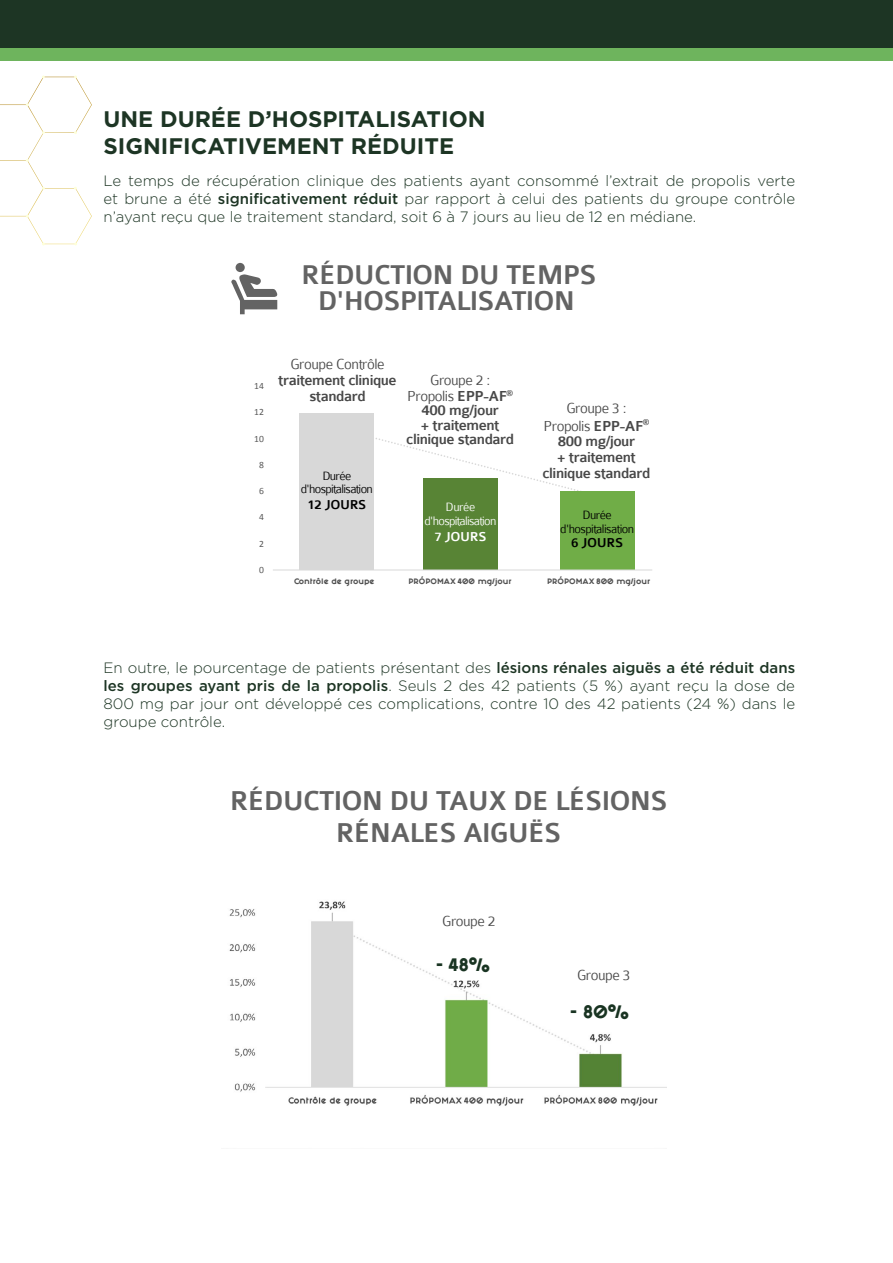
<style>
.page{position:relative;width:893px;height:1263px;background:#fff}
.page>*{position:absolute;margin:0;border:0;box-sizing:border-box;transform-origin:0 0}
.t1{font:500 29.4px/31.5px "Colaborate";letter-spacing:-.03em;color:#636363;text-align:center}
.t2{font:500 29.25px/26.1px "Colaborate";letter-spacing:-.03em;color:#636363;text-align:center}
.t3{font:700 22.5px/27px "Gotham";color:#1d3524}
.t4{font:500 15.6px/15.6px "Colaborate";letter-spacing:-.03em;color:#484848;text-align:center}
.t5{font:300 15.6px/17.4px "Colaborate";letter-spacing:-.03em;color:#484848;text-align:center}
.t6{font:800 15.3px "Fashion Fetish";color:#193422}
.t7{font:300 15px/18px "Gotham";color:#1d3524;text-align:justify}
.t8{font:500 13.95px "Colaborate";letter-spacing:-.03em;color:#000}
.t9{font:500 13.95px "Colaborate";letter-spacing:-.03em;color:#fff}
.t10{font:300 13.05px/14px "Colaborate";letter-spacing:-.045em;color:#000;text-align:center}
.t11{font:300 13.05px/14px "Colaborate";letter-spacing:-.05em;color:#fff;text-align:center}
.t12{font:9.6px "Calibri";color:#595959}
.t13{font:800 9.45px "Fashion Fetish";color:#525252}
.t14{font:800 6.6px "Fashion Fetish";color:#525252}
.s1{font-weight:500}
</style>
<div class="page">
<div style="left:0;top:0;width:893px;height:60px;background:#6eb45d"></div>
<div style="left:0;top:0;width:893px;height:47px;background:#1d3524"></div>
<svg style="left:375px;top:438px;width:206px;height:53px"></svg>
<div style="left:560px;top:491px;width:75px;height:79px;background:#70ad47"></div>
<div style="left:299px;top:413px;width:75px;height:157px;background:#d8d8d8"></div>
<div style="left:423px;top:478px;width:75px;height:92px;background:#588435"></div>
<hr style="left:273px;top:570px;width:379px;height:1px;background:#d9d9d9">
<div style="left:236px;top:263px;width:9px;height:9px;background:#636363;border-radius:50%"></div>
<svg style="left:231px;top:274px;width:46px;height:40px"></svg>
<img style="left:229px;top:901px;width:438px;height:205px">
<svg style="left:0;top:75px;width:92px;height:170px"></svg>
<h3 class="t3" style="left:103px;top:105px;width:384px">UNE DURÉE D’HOSPITALISATION<br>SIGNIFICATIVEMENT RÉDUITE</h3>
<p class="t7" style="left:103px;top:172px;width:693px">Le temps de récupération clinique des patients ayant consommé l’extrait de propolis verte et brune a été <span class="s1">significativement réduit</span> par rapport à celui des patients du groupe contrôle n’ayant reçu que le traitement standard, soit 6 à 7 jours au lieu de 12 en médiane.</p>
<h2 class="t2" style="left:301px;top:262px;width:297px">RÉDUCTION DU TEMPS<br>D'HOSPITALISATION</h2>
<p class="t12" style="left:254px;top:379px;width:11px">14</p>
<p class="t12" style="left:254px;top:406px;width:11px">12</p>
<p class="t12" style="left:254px;top:432px;width:11px">10</p>
<p class="t12" style="left:259px;top:458px;width:6px">8</p>
<p class="t12" style="left:259px;top:484px;width:6px">6</p>
<p class="t12" style="left:259px;top:510px;width:6px">4</p>
<p class="t12" style="left:259px;top:537px;width:6px">2</p>
<p class="t12" style="left:259px;top:563px;width:6px">0</p>
<p class="t5" style="left:290px;top:356px;width:96px">Groupe Contrôle</p>
<p class="t4" style="left:278px;top:373px;width:120px">traitement clinique standard</p>
<p class="t5" style="left:407px;top:372px;width:107px;line-height:15.9px">Groupe 2 :<br>Propolis <span class="s1">EPP-AF</span><sup>®</sup></p>
<p class="t4" style="left:406px;top:404px;width:109px;line-height:14.2px">400 mg/jour<br>+ traitement clinique standard</p>
<p class="t13" style="left:436px;top:393px;width:83px">em 5 a 6 dias</p>
<p class="t10" style="left:301px;top:468px;width:73px">Durée d'hospitalisation</p>
<p class="t8" style="left:307px;top:497px;width:61px">12 JOURS</p>
<p class="t11" style="left:424px;top:500px;width:73px">Durée d'hospitalisation</p>
<p class="t9" style="left:434px;top:529px;width:54px">7 JOURS</p>
<p class="t5" style="left:544px;top:400px;width:107px">Groupe 3 :<br>Propolis <span class="s1">EPP-AF</span><sup>®</sup></p>
<p class="t4" style="left:542px;top:434px;width:109px">800 mg/jour<br>+ traitement clinique standard</p>
<p class="t10" style="left:560px;top:508px;width:76px">Durée d'hospitalisation</p>
<p class="t8" style="left:571px;top:535px;width:54px">6 JOURS</p>
<p class="t14" style="left:294px;top:576px;width:82px">Contrôle de groupe</p>
<p class="t14" style="left:408px;top:576px;width:105px">PRÓPOMAX 400 mg/jour</p>
<p class="t14" style="left:547px;top:576px;width:105px">PRÓPOMAX 800 mg/jour</p>
<p class="t7" style="left:103px;top:658px;width:693px">En outre, le pourcentage de patients présentant des <span class="s1">lésions rénales aiguës a été réduit dans les groupes ayant pris de la propolis</span>. Seuls 2 des 42 patients (5 %) ayant reçu la dose de 800 mg par jour ont développé ces complications, contre 10 des 42 patients (24 %) dans le groupe contrôle.</p>
<h1 class="t1" style="left:230px;top:786px;width:440px">RÉDUCTION DU TAUX DE LÉSIONS<br>RÉNALES AIGUËS</h1>
<p class="t5" style="left:442px;top:913px;width:55px">Groupe 2</p>
<p class="t6" style="left:436px;top:952px;width:56px">- 48%</p>
<p class="t5" style="left:577px;top:966px;width:55px">Groupe 3</p>
<p class="t6" style="left:570px;top:999px;width:61px">- 80%</p>
</div>
